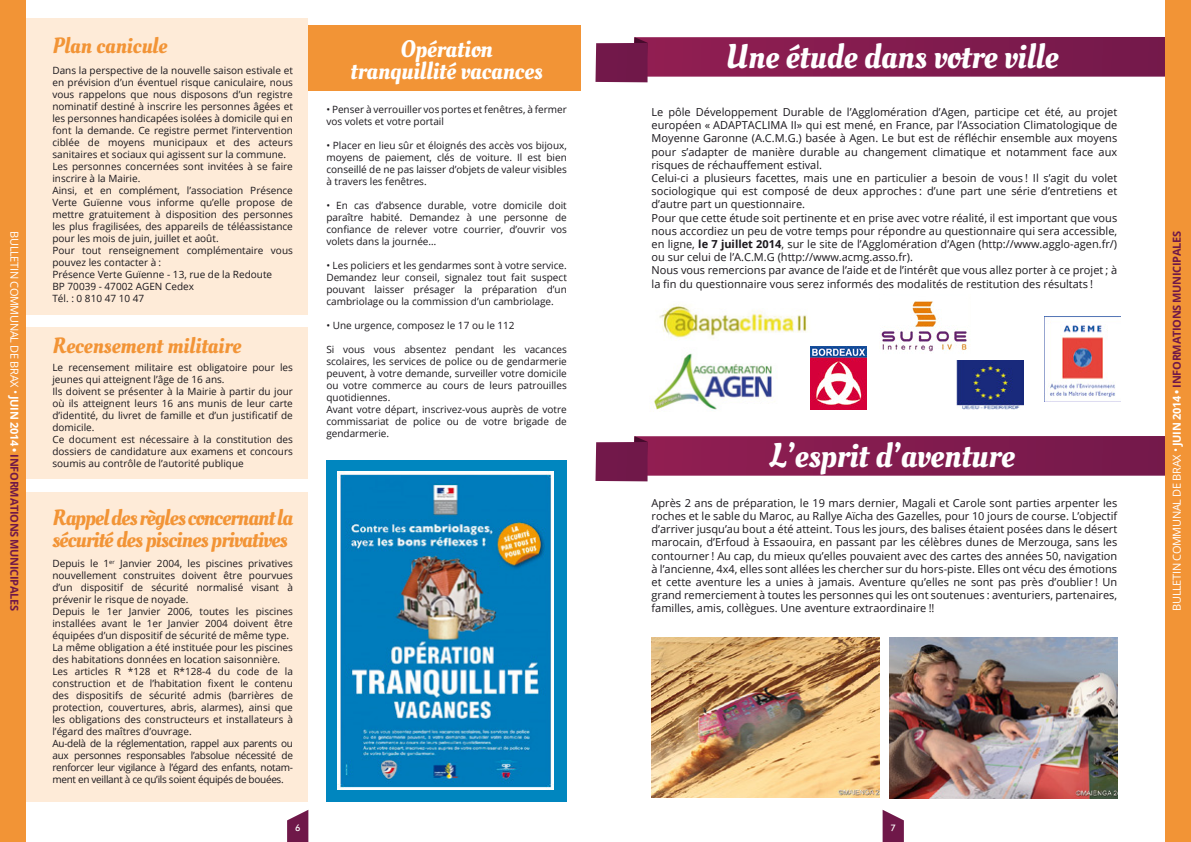
<style>
.page{position:relative;width:1191px;height:842px;background:#fff}
.page>*{position:absolute;margin:0;border:0;box-sizing:border-box;transform-origin:0 0}
.t1{font:34px "Oleo Script";color:#fff}
.t2{font:24px/22px "Oleo Script";color:#fff;text-align:center}
.t3{font:22px/22px "Oleo Script";letter-spacing:-.03em;color:#f29436}
.t4{font:22px "Oleo Script";color:#f29436}
.t5{font:11px/13.2px "Open Sans";color:#1a171c}
.t6{font:11px "Open Sans";color:#fff}
.t7{font:10px/12px "Open Sans";color:#1a171c}
.t8{font:500 9px "Futura BT";color:#fff}
.s1{font-weight:700}
.s2{font-weight:700;color:#6f1849}
</style>
<div class="page">
<div style="left:266px;top:26px;width:315px;height:65px;background:#f29436"></div>
<div style="left:26px;top:18px;width:282px;height:297px;background:#feebd8"></div>
<div style="left:26px;top:328px;width:282px;height:151px;background:#feebd8"></div>
<div style="left:26px;top:493px;width:282px;height:309px;background:#feebd8"></div>
<div style="left:326px;top:460px;width:241px;height:342px;background:#0086bf"></div>
<img style="left:337px;top:472px;width:216px;height:318px">
<svg style="left:595px;top:37px;width:570px;height:45px;background:#903864"></svg>
<svg style="left:595px;top:436px;width:570px;height:45px;background:#903864"></svg>
<img style="left:651px;top:637px;width:228px;height:161px">
<img style="left:889px;top:637px;width:228px;height:161px">
<img style="left:659px;top:304px;width:149px;height:35px">
<img style="left:653px;top:353px;width:121px;height:57px">
<img style="left:881px;top:301px;width:86px;height:51px">
<img style="left:956px;top:360px;width:67px;height:50px">
<img style="left:1044px;top:317px;width:71px;height:84px">
<img style="left:810px;top:346px;width:56px;height:64px">
<svg style="left:287px;top:810px;width:21px;height:32px"></svg>
<svg style="left:882px;top:810px;width:22px;height:32px"></svg>
<div style="left:1165px;top:0;width:26px;height:842px;background:#f29436"></div>
<div style="left:0;top:0;width:26px;height:842px;background:#f29436"></div>
<p class="t6" style="left:22px;top:231px;width:381px;rotate:90deg">Bulletin communal de brax • <span class="s1">Juin 2014 •</span> <span class="s2">IN FORMATIONS MUNICI PALES</span></p>
<h3 class="t4" style="left:52px;top:33px;width:116px">Plan canicule</h3>
<p class="t7" style="left:52px;top:64px;width:242px">Dans la perspective de la nouvelle saison estivale et en prévision d’un éventuel risque caniculaire, nous vous rappelons que nous disposons d’un registre nominatif destiné à inscrire les personnes âgées et les personnes handicapées isolées à domicile qui en font la demande. Ce registre permet l’intervention ciblée de moyens municipaux et des acteurs sanitaires et sociaux qui agissent sur la commune.<br>Les personnes concernées sont invitées à se faire inscrire à la Mairie.<br>Ainsi, et en complément, l’association Présence Verte Guïenne vous informe qu’elle propose de mettre gratuitement à disposition des personnes les plus fragilisées, des appareils de téléassistance pour les mois de juin, juillet et août.<br>Pour tout renseignement complémentaire vous pouvez les contacter à :<br>Présence Verte Guïenne - 13, rue de la Redoute<br>BP 70039 - 47002 AGEN Cedex<br>Tél. : 0 810 47 10 47</p>
<h3 class="t4" style="left:52px;top:332px;width:190px">Recensement militaire</h3>
<p class="t7" style="left:52px;top:361px;width:242px">Le recensement militaire est obligatoire pour les jeunes qui atteignent l’âge de 16 ans.<br>I ls doivent se présenter à la Mairie à partir du jour où ils atteignent leurs 16 ans munis de leur carte d’identité, du livret de famille et d’un justificatif de domicile.<br>Ce document est nécessaire à la constitution des dossiers de candidature aux examens et concours soumis au contrôle de l’autorité publique</p>
<h3 class="t3" style="left:52px;top:506px;width:242px">Rappel des règles concernant la sécurité des piscines privatives</h3>
<p class="t7" style="left:52px;top:557px;width:242px">Depuis le 1<sup>er</sup> Janvier 2004, les piscines privatives nouvellement construites doivent être pourvues d’un dispositif de sécurité normalisé visant à prévenir le risque de noyade.<br>Depuis le 1er Janvier 2006, toutes les piscines installées avant le 1er Janvier 2004 doivent être équipées d’un dispositif de sécurité de même type.<br>La même obligation a été instituée pour les piscines des habitations données en location saisonnière.<br>Les articles R *128 et R*128-4 du code de la construction et de l’habitation fixent le contenu des dispositifs de sécurité admis (barrières de protection, couvertures, abris, alarmes), ainsi que les obligations des constructeurs et installateurs à l’égard des maîtres d’ouvrage.<br>Au-delà de la réglementation, rappel aux parents ou aux personnes responsables l’absolue nécessité de renforcer leur vigilance à l’égard des enfants, notam&shy;ment en veillant à ce qu’ils soient équipés de bouées.</p>
<h2 class="t2" style="left:350px;top:38px;width:194px">Opération tranquillité vacances</h2>
<p class="t7" style="left:326px;top:103px;width:242px">• Penser à verrouiller vos portes et fenêtres, à fermer vos volets et votre portail</p>
<p class="t7" style="left:326px;top:139px;width:242px;text-align:justify">• Placer en lieu sûr et éloignés des accès vos bijoux, moyens de paiement, clés de voiture. Il est bien conseillé de ne pas laisser d’objets de valeur visibles à travers les fenêtres.</p>
<p class="t7" style="left:326px;top:199px;width:242px;text-align:justify">• En cas d’absence durable, votre domicile doit paraître habité. Demandez à une personne de confiance de relever votre courrier, d’ouvrir vos volets dans la journée…</p>
<p class="t7" style="left:326px;top:259px;width:242px;text-align:justify">• Les policiers et les gendarmes sont à votre service.<br>Demandez leur conseil, signalez tout fait suspect pouvant laisser présager la préparation d’un cambriolage ou la commission d’un cambriolage.</p>
<p class="t7" style="left:326px;top:319px;width:190px">• Une urgence, composez le 17 ou le 112</p>
<p class="t7" style="left:326px;top:343px;width:242px">Si vous vous absentez pendant les vacances scolaires, les services de police ou de gendarmerie peuvent, à votre demande, surveiller votre domicile ou votre commerce au cours de leurs patrouilles quotidiennes.<br>Avant votre départ, inscrivez-vous auprès de votre commissariat de police ou de votre brigade de gendarmerie.</p>
<h1 class="t1" style="left:725px;top:36px;width:334px">Une étude dans votre ville</h1>
<p class="t5" style="left:651px;top:105px;width:467px">Le pôle Développement Durable de l’Agglomération d’Agen, participe cet été, au projet européen « ADAPTACLIMA II» qui est mené, en France, par l’Association Climatologique de Moyenne Garonne (A.C.M.G.) basée à Agen. Le but est de réfléchir ensemble aux moyens pour s’adapter de manière durable au changement climatique et notamment face aux risques de réchauffement estival.<br>Celui-ci a plusieurs facettes, mais une en particulier a besoin de vous ! Il s’agit du volet sociologique qui est composé de deux approches : d’une part une série d’entretiens et d’autre part un questionnaire.<br>Pour que cette étude soit pertinente et en prise avec votre réalité, il est important que vous nous accordiez un peu de votre temps pour répondre au questionnaire qui sera accessible, en ligne, <span class="s1">le 7 juillet 2014</span>, sur le site de l’Agglomération d’Agen (http://www.agglo-agen.fr/) ou sur celui de l’A.C.M.G (http://www.acmg.asso.fr).<br>Nous vous remercions par avance de l’aide et de l’intérêt que vous allez porter à ce projet ; à la fin du questionnaire vous serez informés des modalités de restitution des résultats !</p>
<h1 class="t1" style="left:769px;top:435px;width:247px">L’esprit d’aventure</h1>
<p class="t5" style="left:651px;top:496px;width:467px;text-align:justify">Après 2 ans de préparation, le 19 mars dernier, Magali et Carole sont parties arpenter les roches et le sable du Maroc, au Rallye Aïcha des Gazelles, pour 10 jours de course. L’objectif d’arriver jusqu’au bout a été atteint. Tous les jours, des balises étaient posées dans le désert marocain, d’Erfoud à Essaouira, en passant par les célèbres dunes de Merzouga, sans les contourner ! Au cap, du mieux qu’elles pouvaient avec des cartes des années 50, navigation à l’ancienne, 4x4, elles sont allées les chercher sur du hors-piste. Elles ont vécu des émotions et cette aventure les a unies à jamais. Aventure qu’elles ne sont pas près d’oublier ! Un grand remerciement à toutes les personnes qui les ont soutenues : aventuriers, partenaires, familles, amis, collègues. Une aventure extraordinaire !!</p>
<p class="t8" style="left:295px;top:822px;width:7px">6</p>
<p class="t8" style="left:890px;top:822px;width:7px">7</p>
<p class="t6" style="left:1169px;top:611px;width:381px;rotate:-90deg">Bulletin communal de brax • <span class="s1">Juin 2014 •</span> <span class="s2">IN FORMATIONS MUNICI PALES</span></p>
</div>
